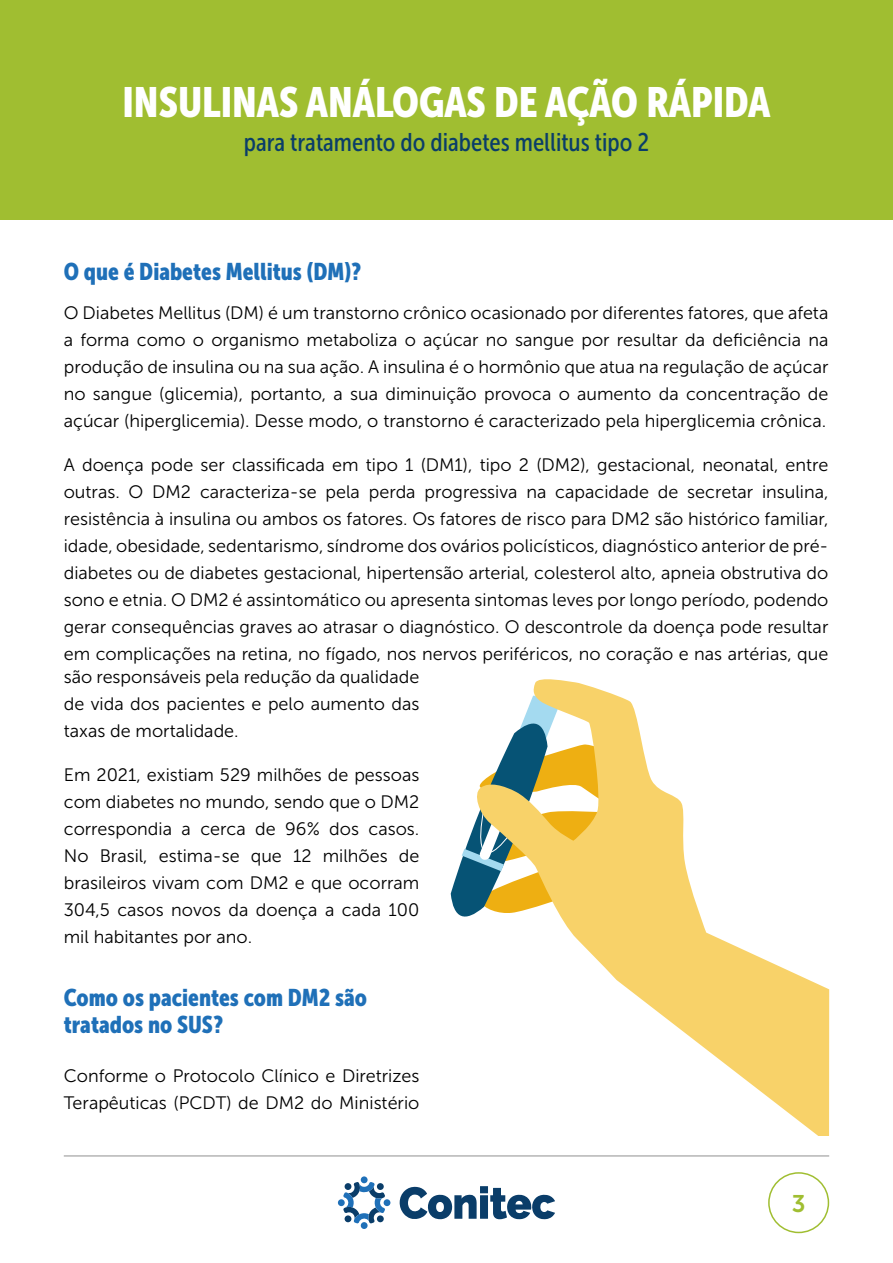
<style>
.page{position:relative;width:893px;height:1263px;background:#fff}
.page>*{position:absolute;margin:0;border:0;box-sizing:border-box;transform-origin:0 0}
.t1{font:42px "Museo Sans Cond 900";color:#fff}
.t2{font:25.5px "Museo Sans Cond 500";color:#0a3d69}
.t3{font:24px/27px "Museo Sans Cond 900";color:#1f70b8}
.t4{font:24px "Museo Sans 700";color:#a0be31}
.t5{font:18px/27px "Museo Sans 300";color:#000;text-align:justify}
</style>
<div class="page">
<hr style="left:64px;top:1155px;width:765px;height:2px;background:#b5b5b5">
<svg style="left:400px;top:1186px;width:155px;height:33px"></svg>
<div style="left:361px;top:1176px;width:7px;height:7px;background:#1f70b8;border-radius:50%"></div>
<div style="left:384px;top:1199px;width:6px;height:7px;background:#1f70b8;border-radius:50%"></div>
<div style="left:338px;top:1199px;width:7px;height:7px;background:#1f70b8;border-radius:50%"></div>
<div style="left:361px;top:1222px;width:7px;height:7px;background:#1f70b8;border-radius:50%"></div>
<svg style="left:343px;top:1182px;width:42px;height:41px"></svg>
<div style="left:768px;top:1172px;width:61px;height:61px;border:2px solid #a0be31;border-radius:50%"></div>
<div style="left:0;top:0;width:892px;height:220px;background:#a0be31"></div>
<svg style="left:451px;top:831px;width:21px;height:86px"></svg>
<svg style="left:472px;top:679px;width:357px;height:456px"></svg>
<h1 class="t1" style="left:123px;top:78px;width:649px">INSULINAS ANÁLOGAS DE AÇÃO RÁPIDA</h1>
<h2 class="t2" style="left:244px;top:128px;width:407px">para tratamento do diabetes mellitus tipo 2</h2>
<h3 class="t3" style="left:64px;top:258px;width:299px">O que é Diabetes Mellitus (DM)?</h3>
<p class="t5" style="left:64px;top:299px;width:766px">O Diabetes Mellitus (DM) é um transtorno crônico ocasionado por diferentes fatores, que afeta a forma como o organismo metaboliza o açúcar no sangue por resultar da deficiência na produção de insulina ou na sua ação. A insulina é o hormônio que atua na regulação de açúcar no sangue (glicemia), portanto, a sua diminuição provoca o aumento da concentração de açúcar (hiperglicemia). Desse modo, o transtorno é caracterizado pela hiperglicemia crônica.</p>
<p class="t5" style="left:64px;top:451px;width:766px">A doença pode ser classificada em tipo 1 (DM1), tipo 2 (DM2), gestacional, neonatal, entre outras. O DM2 caracteriza-se pela perda progressiva na capacidade de secretar insulina, resistência à insulina ou ambos os fatores. Os fatores de risco para DM2 são histórico familiar, idade, obesidade, sedentarismo, síndrome dos ovários policísticos, diagnóstico anterior de pré&shy;diabetes ou de diabetes gestacional, hipertensão arterial, colesterol alto, apneia obstrutiva do sono e etnia. O DM2 é assintomático ou apresenta sintomas leves por longo período, podendo gerar consequências graves ao atrasar o diagnóstico. O descontrole da doença pode resultar em complicações na retina, no fígado, nos nervos periféricos, no coração e nas artérias, que</p>
<p class="t5" style="left:64px;top:664px;width:357px">são responsáveis pela redução da qualidade de vida dos pacientes e pelo aumento das taxas de mortalidade.</p>
<p class="t5" style="left:64px;top:762px;width:357px">Em 2021, existiam 529 milhões de pessoas com diabetes no mundo, sendo que o DM2 correspondia a cerca de 96% dos casos.<br>No Brasil, estima-se que 12 milhões de brasileiros vivam com DM2 e que ocorram 304,5 casos novos da doença a cada 100 mil habitantes por ano.</p>
<h3 class="t3" style="left:64px;top:984px;width:305px">Como os pacientes com DM2 são tratados no SUS?</h3>
<p class="t5" style="left:64px;top:1063px;width:357px">Conforme o Protocolo Clínico e Diretrizes<br>Terapêuticas (PCDT) de DM2 do Ministério</p>
<h3 class="t4" style="left:792px;top:1190px;width:15px">3</h3>
</div>
